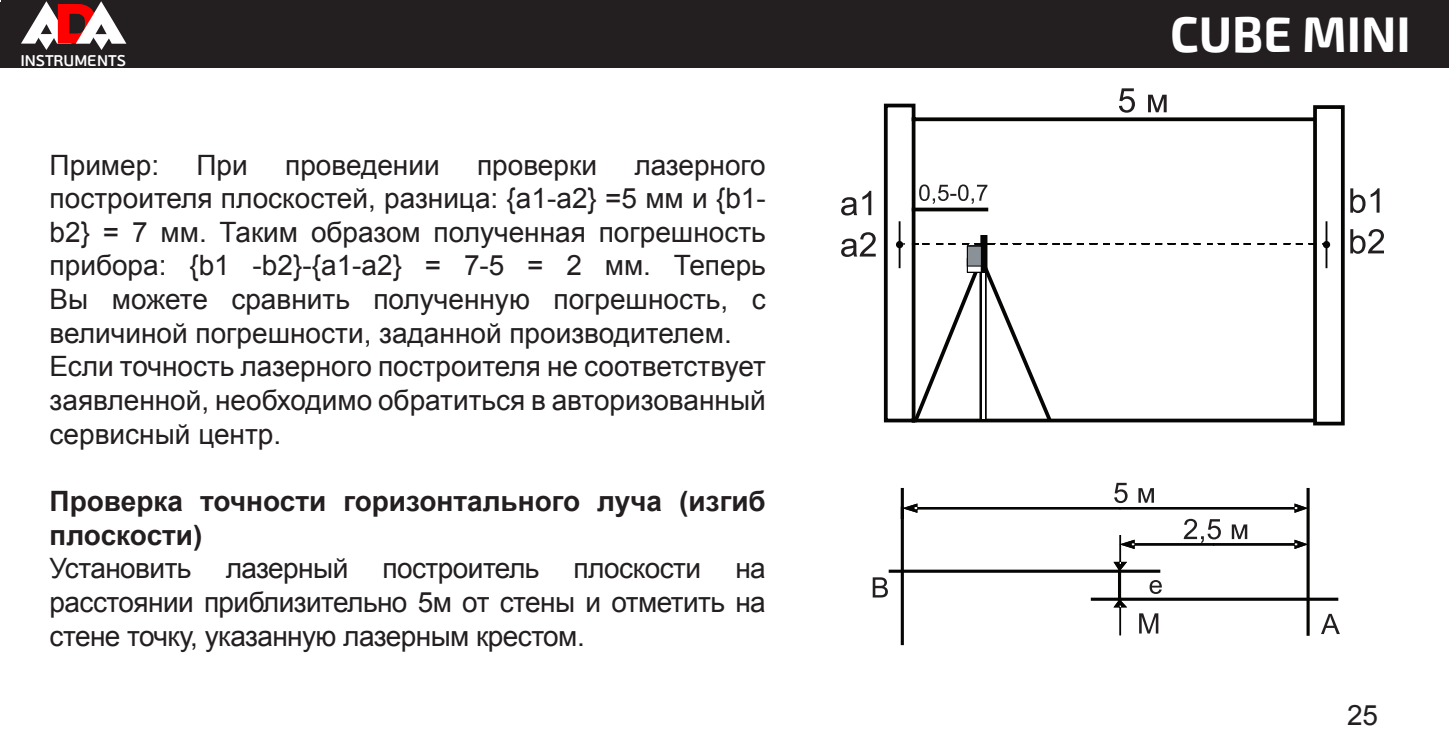
<style>
.page{position:relative;width:1449px;height:745px;background:#fff}
.page>*{position:absolute;margin:0;border:0;box-sizing:border-box;transform-origin:0 0}
.t1{font:700 49px "Exo 2";color:#fff}
.t2{font:28px/33.6px "Arial";color:#231f20}
.t3{font:700 28px/33.6px "Arial";color:#231f20}
.t4{font:600 15.4px "PF Beau Sans Pro";color:#fff}
</style>
<div class="page">
<div style="left:1px;top:0;width:1448px;height:67px;background:#231f20"></div>
<div style="left:0;top:2px;width:148px;height:65px;background:#231f20"></div>
<svg style="left:21px;top:1px;width:106px;height:49px"></svg>
<svg style="left:883px;top:102px;width:430px;height:321px"></svg>
<div style="left:1313px;top:105px;width:31px;height:320px;border:4px solid #050504"></div>
<svg style="left:1119px;top:88px;width:16px;height:25px"></svg>
<svg style="left:1148px;top:95px;width:18px;height:17px"></svg>
<svg style="left:1350px;top:188px;width:29px;height:25px"></svg>
<svg style="left:841px;top:191px;width:30px;height:24px"></svg>
<svg style="left:841px;top:232px;width:34px;height:25px"></svg>
<svg style="left:1350px;top:229px;width:34px;height:24px"></svg>
<svg style="left:898px;top:184px;width:439px;height:240px"></svg>
<div style="left:896px;top:241px;width:7px;height:7px;background:#050504;border-radius:50%"></div>
<hr style="left:898px;top:221px;width:2px;height:47px;background:#050605">
<div style="left:1322px;top:241px;width:8px;height:7px;background:#050504;border-radius:50%"></div>
<hr style="left:1325px;top:221px;width:2px;height:47px;background:#050605">
<svg style="left:900px;top:489px;width:2px;height:19px"></svg>
<svg style="left:900px;top:508px;width:4px;height:135px"></svg>
<hr style="left:1306px;top:489px;width:3px;height:144px;background:#050504">
<hr style="left:890px;top:569px;width:268px;height:3px;background:#050504">
<hr style="left:1092px;top:597px;width:244px;height:3px;background:#050504">
<svg style="left:902px;top:482px;width:406px;height:30px"></svg>
<svg style="left:1321px;top:613px;width:18px;height:20px"></svg>
<svg style="left:1113px;top:518px;width:195px;height:117px"></svg>
<svg style="left:872px;top:577px;width:16px;height:20px"></svg>
<p class="t4" style="left:20px;top:51px;width:107px">INSTRUMENTS</p>
<p class="t2" style="left:50px;top:148px;width:111px">Пример:</p>
<p class="t2" style="left:196px;top:148px;width:53px">При</p>
<p class="t2" style="left:285px;top:148px;width:156px">проведении</p>
<p class="t2" style="left:477px;top:148px;width:121px">проверки</p>
<p class="t2" style="left:50px;top:148px;width:717px;text-indent:585px">лазерного построителя плоскостей, разница: {а1-а2} =5 мм и {b1- b2} = 7 мм. Таким образом полученная погрешность прибора: {b1 -b2}-{а1-а2} = 7-5 = 2 мм. Теперь Вы можете сравнить полученную погрешность, с величиной погрешности, заданной производителем.<br>Если точность лазерного построителя не соответствует заявленной, необходимо обратиться в авторизованный сервисный центр.</p>
<p class="t3" style="left:50px;top:485px;width:718px">Проверка точности горизонтального луча (изгиб плоскости)</p>
<p class="t2" style="left:50px;top:551px;width:717px;text-align:justify">Установить лазерный построитель плоскости на расстоянии приблизительно 5м от стены и отметить на стене точку, указанную лазерным крестом.</p>
<h1 class="t1" style="left:1170px;top:5px;width:242px">CUBE MINI</h1>
<p class="t2" style="left:1347px;top:697px;width:33px">25</p>
</div>
